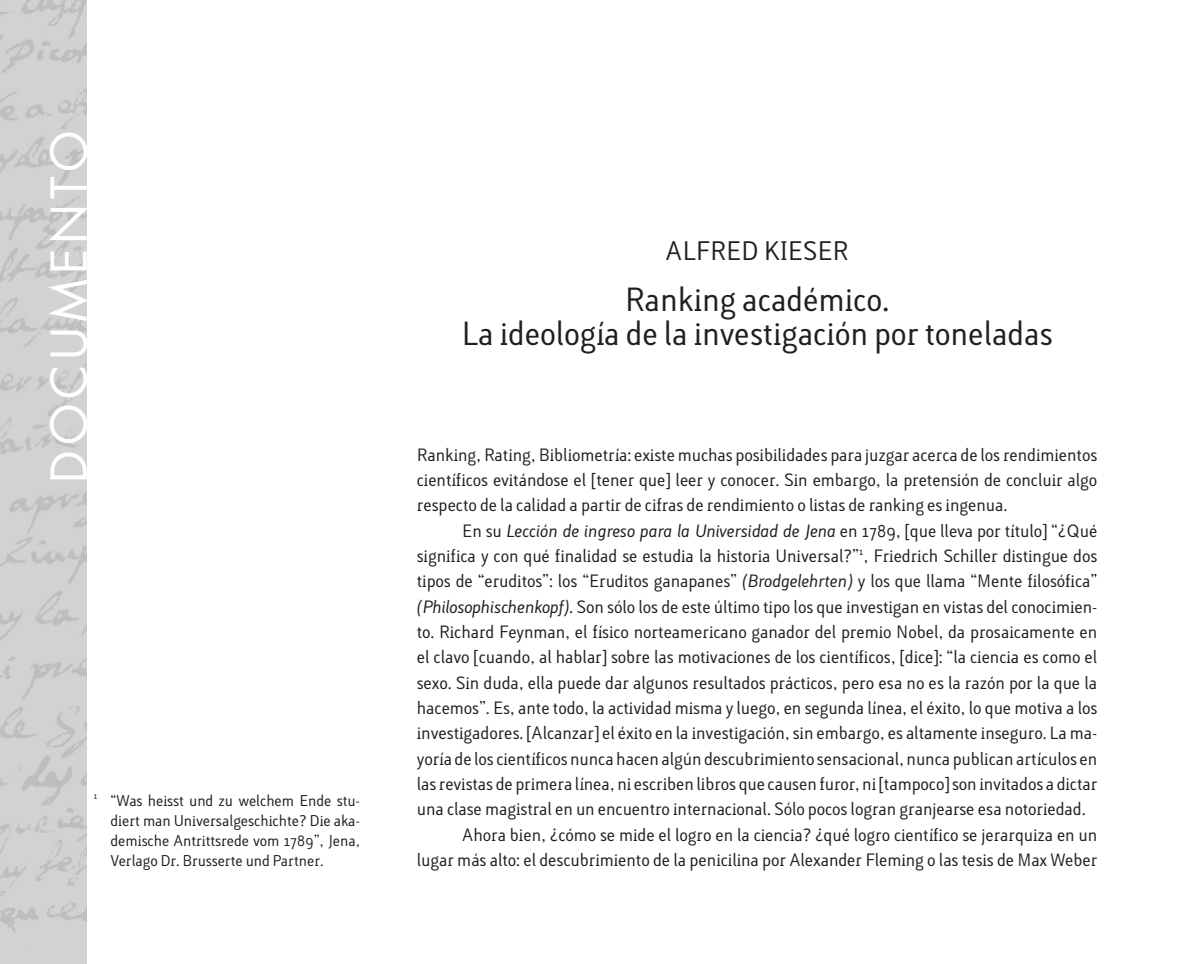
<style>
.page{position:relative;width:1191px;height:964px;background:#fff}
.page>*{position:absolute;margin:0;border:0;box-sizing:border-box;transform-origin:0 0}
.t1{font:48px "Futura";letter-spacing:.1em;color:#fff}
.DOCUMENTO_TÍTULO{font:30px "Lacuna";letter-spacing:-.01em;color:#231f20}
.DOCUMENTO_AUTOR{font:24px "Lacuna";letter-spacing:-.01em;color:#231f20}
.RESEÑA_PARRAFO{font:16px/25.4px "Lacuna";letter-spacing:-.01em;color:#231f20;text-align:justify}
.PIE_DE_PAGINA{font:14px/20px "Lacuna";letter-spacing:-.01em;color:#231f20;text-align:justify}
.RESEÑA_PARRAFO-2{font:9.2px "Lacuna";color:#231f20}
.PIE_DE_PAGINA-2{font:8.2px "Lacuna";color:#231f20}
.s1{font-style:italic}
</style>
<div class="page">
<img style="left:0;top:0;width:87px;height:963px">
<p class="t1" style="left:36px;top:483px;width:354px;rotate:-90deg">DOCUMENTO</p>
<p class="PIE_DE_PAGINA-2" style="left:94px;top:791px;width:6px">1</p>
<p class="PIE_DE_PAGINA" style="left:111px;top:791px;width:251px">“Was heisst und zu welchem Ende stu&shy;diert man Universalgeschichte? Die aka&shy;demische Antrittsrede vom 1789”, Jena, Verlago Dr. Brusserte und Partner.</p>
<p class="DOCUMENTO_AUTOR" style="left:665px;top:236px;width:184px">Alfred Kieser</p>
<p class="DOCUMENTO_TÍTULO" style="left:624px;top:281px;width:266px">Ranking académico.</p>
<p class="DOCUMENTO_TÍTULO" style="left:461px;top:315px;width:592px">La ideología de la investigación por toneladas</p>
<p class="RESEÑA_PARRAFO" style="left:417px;top:442px;width:682px">Ranking, Rating, Bibliometría: existe muchas posibilidades para juzgar acerca de los rendimientos científicos evitándose el [tener que] leer y conocer. Sin embargo, la pretensión de concluir algo respecto de la calidad a partir de cifras de rendimiento o listas de ranking es ingenua.</p>
<p class="RESEÑA_PARRAFO" style="left:417px;top:518px;width:682px;text-align:right">E n su <span class="s1">Lección de ingreso para la Universidad de Jena</span> en 1789, [que lleva por título] “¿Qué significa y con qué finalidad se estudia la historia Universal?” , Friedrich Schiller distingue dos</p>
<p class="RESEÑA_PARRAFO-2" style="left:859px;top:545px;width:6px">1</p>
<p class="RESEÑA_PARRAFO" style="left:417px;top:569px;width:682px">tipos de “eruditos”: los “Eruditos ganapanes” <span class="s1">(Brodgelehrten)</span> y los que llama “Mente filosófica” <span class="s1">(Philosophischenkopf).</span> Son sólo los de este último tipo los que investigan en vistas del conocimien&shy;to. Richard Feynman, el físico norteamericano ganador del premio Nobel, da prosaicamente en el clavo [cuando, al hablar] sobre las motivaciones de los científicos, [dice]: “la ciencia es como el sexo. Sin duda, ella puede dar algunos resultados prácticos, pero esa no es la razón por la que la hacemos”. Es, ante todo, la actividad misma y luego, en segunda línea, el éxito, lo que motiva a los investigadores. [Alcanzar] el éxito en la investigación, sin embargo, es altamente inseguro. La ma&shy;yoría de los científicos nunca hacen algún descubrimiento sensacional, nunca publican artículos en las revistas de primera línea, ni escriben libros que causen furor, ni [tampoco] son invitados a dictar una clase magistral en un encuentro internacional. Sólo pocos logran granjearse esa notoriedad.</p>
<p class="RESEÑA_PARRAFO" style="left:417px;top:822px;width:682px;text-align:right">Ahora bien, ¿cómo se mide el logro en la ciencia? ¿qué logro científico se jerarquiza en un<br>lugar más alto: el descubrimiento de la penicilina por Alexander Fleming o las tesis de Max Weber</p>
</div>
